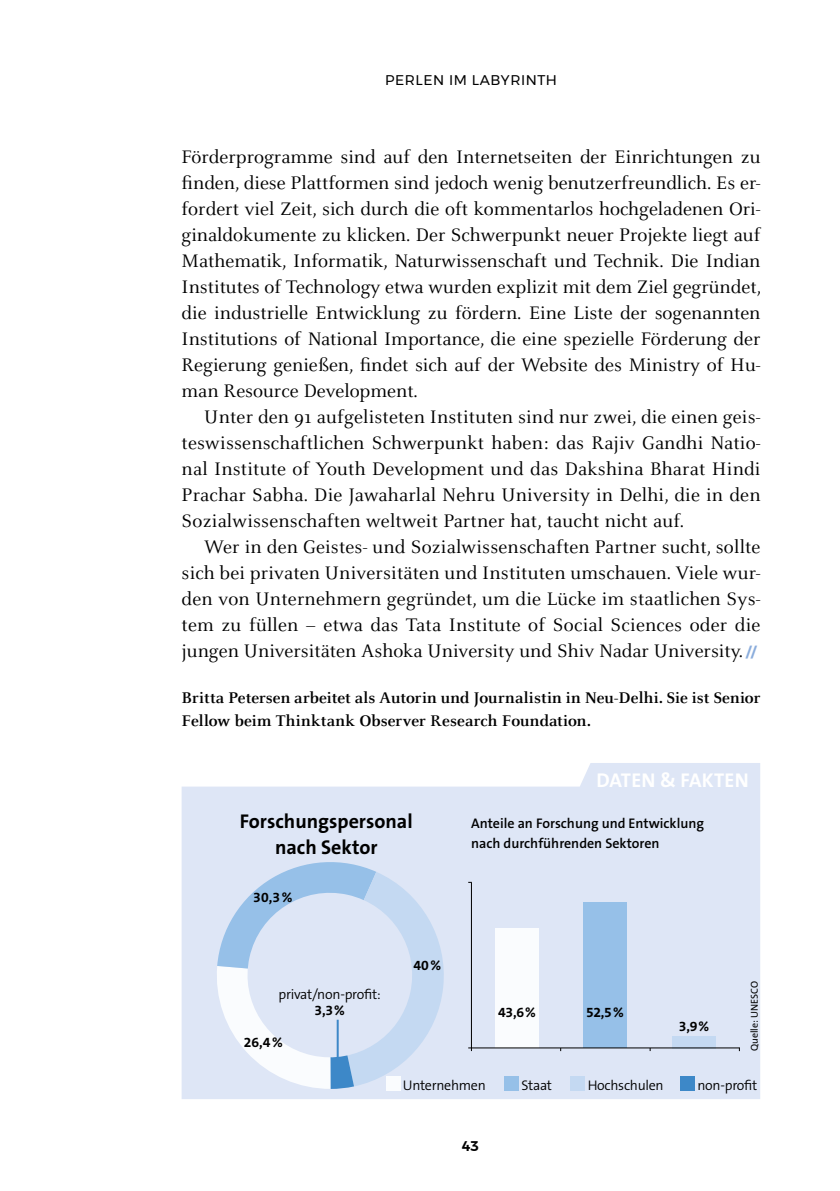
<style>
.page{position:relative;width:840px;height:1191px;background:#fff}
.page>*{position:absolute;margin:0;border:0;box-sizing:border-box;transform-origin:0 0}
.t1{font:20px/26px "Celeste OT";color:#000;text-align:justify}
.t2{font:700 20px/26px "The Sans B W7";color:#000;text-align:center}
.t3{font:700 20px "The Sans B W7";letter-spacing:.015em;color:#fff}
.t4{font:700 17px/23px "Celeste OT";color:#000}
.t5{font:600 14px/20px "The Sans B W6";color:#000}
.t6{font:300 14px "The Sans B W4";letter-spacing:-.02em;color:#000}
.t7{font:700 14px "The Sans B W7";color:#000}
.t8{font:14px "Montserrat";letter-spacing:.04em;color:#000}
.t9{font:600 14px "Montserrat";color:#000}
.t10{font:10px "The Sans B W5 Plain";color:#000}
.s1{font-family:"Montserrat";font-weight:700;font-size:14px;color:#8baddc}
</style>
<div class="page">
<svg style="left:181px;top:763px;width:578px;height:336px;background:#e0e7f6"></svg>
<svg style="left:214px;top:857px;width:234px;height:232px;background:#d3e1f4"></svg>
<hr style="left:336px;top:1019px;width:2px;height:49px;background:#3d88c8">
<hr style="left:471px;top:882px;width:1px;height:169px;background:#000">
<div style="left:495px;top:928px;width:43px;height:120px;background:#fafcfe"></div>
<div style="left:583px;top:902px;width:43px;height:146px;background:#96c0e8"></div>
<div style="left:672px;top:1036px;width:43px;height:12px;background:#c4d9f2"></div>
<hr style="left:468px;top:1047px;width:271px;height:1px;background:#000">
<div style="left:386px;top:1076px;width:14px;height:14px;background:#fafcfe"></div>
<div style="left:504px;top:1076px;width:14px;height:14px;background:#96c0e8"></div>
<div style="left:570px;top:1076px;width:14px;height:14px;background:#c4d9f2"></div>
<div style="left:680px;top:1076px;width:14px;height:14px;background:#3d88c8"></div>
<p class="t8" style="left:385px;top:69px;width:173px">PERLEN IM LABYRINTH</p>
<p class="t1" style="left:181px;top:144px;width:580px">Förderprogramme sind auf den Internetseiten der Einrichtungen zu finden, diese Plattformen sind jedoch wenig benutzerfreundlich. Es er&shy;fordert viel Zeit, sich durch die oft kommentarlos hochgeladenen Ori&shy;ginaldokumente zu klicken. Der Schwerpunkt neuer Projekte liegt auf Mathematik, Informatik, Naturwissenschaft und Technik. Die Indian Institutes of Technology etwa wurden explizit mit dem Ziel gegründet, die industrielle Entwicklung zu fördern. Eine Liste der sogenannten Institutions of National Importance, die eine spezielle Förderung der Regierung genießen, findet sich auf der Website des Ministry of Hu&shy;man Resource Development.</p>
<p class="t1" style="left:181px;top:404px;width:580px;text-indent:23px">Unter den 91 aufgelisteten Instituten sind nur zwei, die einen geis&shy;teswissenschaftlichen Schwerpunkt haben: das Rajiv Gandhi Natio&shy;nal Institute of Youth Development und das Dakshina Bharat Hindi Prachar Sabha. Die Jawaharlal Nehru University in Delhi, die in den Sozialwissenschaften weltweit Partner hat, taucht nicht auf.</p>
<p class="t1" style="left:181px;top:534px;width:580px;text-indent:23px">Wer in den Geistes- und Sozialwissenschaften Partner sucht, sollte sich bei privaten Universitäten und Instituten umschauen. Viele wur&shy;den von Unternehmern gegründet, um die Lücke im staatlichen Sys&shy;tem zu füllen – etwa das Tata Institute of Social Sciences oder die jungen Universitäten Ashoka University und Shiv Nadar University. <span class="s1">//</span></p>
<p class="t4" style="left:181px;top:686px;width:580px">Britta Petersen arbeitet als Autorin und Journalistin in Neu-Delhi. Sie ist Senior<br>Fellow beim Thinktank Observer Research Foundation.</p>
<p class="t2" style="left:240px;top:809px;width:174px">Forschungspersonal nach Sektor</p>
<p class="t7" style="left:253px;top:888px;width:41px">30,3%</p>
<p class="t6" style="left:278px;top:985px;width:104px">privat/non-profit:</p>
<p class="t7" style="left:314px;top:1001px;width:32px">3,3%</p>
<p class="t7" style="left:244px;top:1033px;width:41px">26,4%</p>
<p class="t7" style="left:413px;top:956px;width:29px">40%</p>
<p class="t3" style="left:596px;top:768px;width:154px">DATEN &amp; FAKTEN</p>
<p class="t5" style="left:471px;top:813px;width:234px">Anteile an Forschung und Entwicklung nach durchführenden Sektoren</p>
<p class="t7" style="left:498px;top:1002px;width:39px">43,6%</p>
<p class="t7" style="left:585px;top:1002px;width:39px">52,5%</p>
<p class="t7" style="left:678px;top:1017px;width:32px">3,9%</p>
<p class="t10" style="left:747px;top:1051px;width:72px;rotate:-90deg">Quelle: UNESCO</p>
<p class="t6" style="left:403px;top:1076px;width:84px">Unternehmen</p>
<p class="t6" style="left:521px;top:1076px;width:32px">Staat</p>
<p class="t6" style="left:587px;top:1076px;width:77px">Hochschulen</p>
<p class="t6" style="left:697px;top:1076px;width:61px">non-profit</p>
<p class="t9" style="left:462px;top:1134px;width:18px">43</p>
</div>
